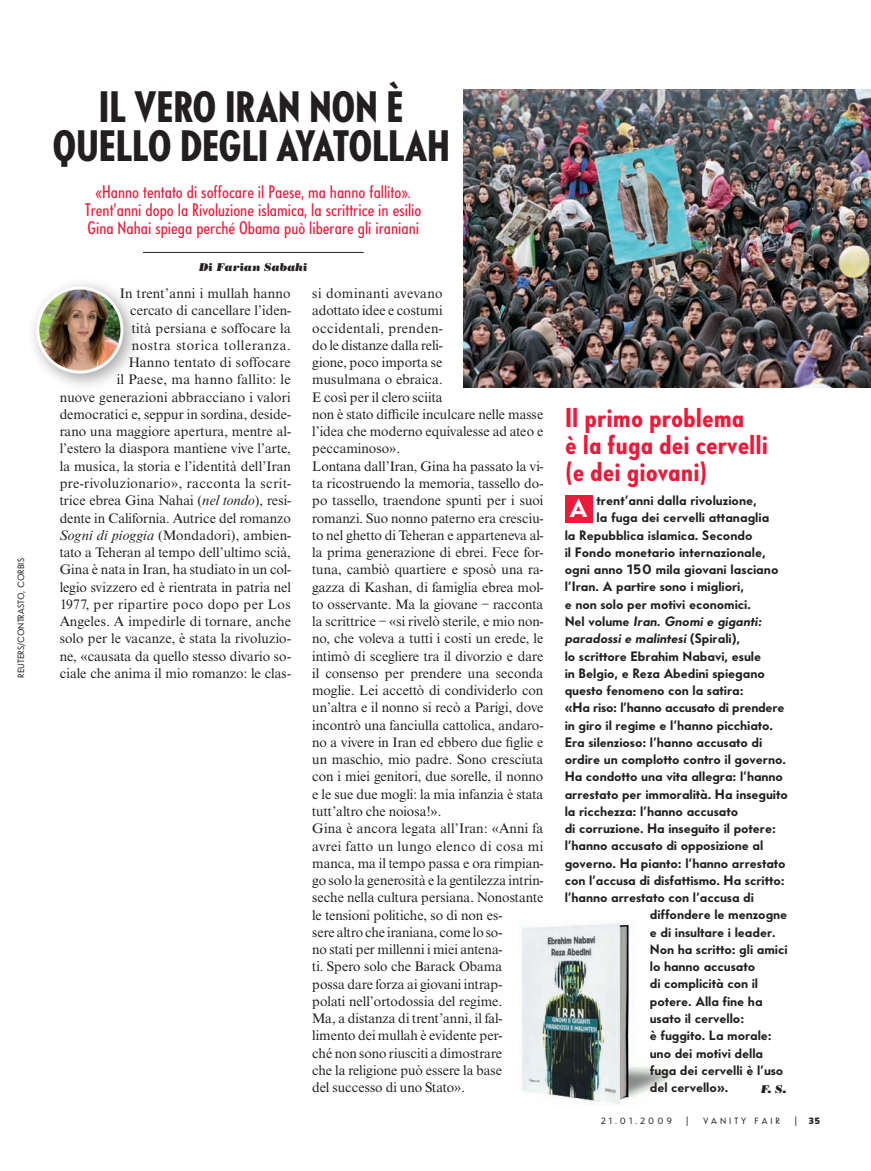
<style>
.page{position:relative;width:871px;height:1171px;background:#fff}
.page>*{position:absolute;margin:0;border:0;box-sizing:border-box;transform-origin:0 0}
.t1{font:600 condensed 43.5px/39px "VF Sans";letter-spacing:-.02em;color:#231f20;text-align:center}
.t2{font:600 condensed 27px/27px "VF Sans";color:#ed1a3a}
.t3{font:600 25.5px "VF Sans";color:#fff}
.t4{font:condensed 18px/18px "VF Sans";color:#ed1a3a;text-align:center}
.t5{font:14.25px/17.2px "VF Times";color:#231f20;text-align:right}
.t6{font:600 13.5px "VF Sans";letter-spacing:-.005em;color:#231f20}
.t7{font:italic 600 13.5px "VF Sans";letter-spacing:-.005em;color:#231f20}
.t8{font:italic 11.25px "Bodoni Poster";color:#231f20}
.t9{font:9px "VF Sans";letter-spacing:.33em;color:#231f20}
.t10{font:9px "VF Sans";color:#231f20}
.s1{font-style:italic}
.s2{font-style:normal}
.s3{font-weight:300;font-size:13.5px}
.s4{font-weight:700}
</style>
<div class="page">
<img style="left:464px;top:89px;width:406px;height:298px">
<div style="left:26px;top:276px;width:117px;height:117px;background:#231f20;opacity:.4"></div>
<img style="left:38px;top:290px;width:84px;height:82px">
<div style="left:36px;top:286px;width:87px;height:87px;border:3px solid #fff;border-radius:50%"></div>
<img style="left:521px;top:920px;width:151px;height:184px">
<div style="left:564px;top:495px;width:28px;height:27px;background:#ed1a3a"></div>
<hr style="left:143px;top:252px;width:220px;height:1px;background:#231f20">
<p class="t10" style="left:16px;top:677px;width:121px;rotate:-90deg">reuters/contrasto, corbis</p>
<h1 class="t1" style="left:52px;top:87px;width:399px">il vero iran non è quello degli ayatollah</h1>
<p class="t4" style="left:85px;top:183px;width:337px">«Hanno tentato di soffocare il Paese, ma hanno fallito».<br>Trent’anni dopo la Rivoluzione islamica, la scrittrice in esilio<br>Gina Nahai spiega perché Obama può liberare gli iraniani</p>
<p class="t8" style="left:199px;top:260px;width:110px">Di Farian Sabahi</p>
<p class="t5" style="left:60px;top:285px;width:233px">In trent’anni i mullah hanno<br>cercato di cancellare l’iden-<br>tità persiana e soffocare la<br>nostra storica tolleranza.<br>Hanno tentato di soffocare<br>il Paese, ma hanno fallito: le<br>nuove generazioni abbracciano i valori democratici e, seppur in sordina, deside&shy;rano una maggiore apertura, mentre al&shy;l’estero la diaspora mantiene vive l’arte, la musica, la storia e l’identità dell’Iran pre-rivoluzionario», racconta la scrit&shy;trice ebrea Gina Nahai (<span class="s1">nel tondo</span>), resi&shy;dente in California. Autrice del romanzo <span class="s1">Sogni di pioggia</span> (Mondadori), ambien&shy;tato a Teheran al tempo dell’ultimo scià, Gina è nata in Iran, ha studiato in un col&shy;legio svizzero ed è rientrata in patria nel 1977, per ripartire poco dopo per Los Angeles. A impedirle di tornare, anche solo per le vacanze, è stata la rivoluzio&shy;ne, «causata da quello stesso divario so&shy;ciale che anima il mio romanzo: le clas-</p>
<p class="t5" style="left:312px;top:285px;width:233px;text-align:left">si dominanti avevano<br>adottato idee e costumi<br>occidentali, prenden-<br>do le distanze dalla reli-<br>gione, poco importa se<br>musulmana o ebraica.<br>E così per il clero sciita<br>non è stato difficile inculcare nelle masse l’idea che moderno equivalesse ad ateo e peccaminoso».<br>Lontana dall’Iran, Gina ha passato la vi&shy;ta ricostruendo la memoria, tassello do&shy;po tassello, traendone spunti per i suoi romanzi. Suo nonno paterno era cresciu&shy;to nel ghetto di Teheran e apparteneva al&shy;la prima generazione di ebrei. Fece for&shy;tuna, cambiò quartiere e sposò una ra&shy;gazza di Kashan, di famiglia ebrea mol&shy;to osservante. Ma la giovane – racconta la scrittrice – «si rivelò sterile, e mio non&shy;no, che voleva a tutti i costi un erede, le intimò di scegliere tra il divorzio e dare il consenso per prendere una seconda moglie. Lei accettò di condividerlo con un’altra e il nonno si recò a Parigi, dove incontrò una fanciulla cattolica, andaro&shy;no a vivere in Iran ed ebbero due figlie e un maschio, mio padre. Sono cresciuta con i miei genitori, due sorelle, il nonno e le sue due mogli: la mia infanzia è stata tutt’altro che noiosa!».<br>Gina è ancora legata all’Iran: «Anni fa avrei fatto un lungo elenco di cosa mi manca, ma il tempo passa e ora rimpian&shy;go solo la generosità e la gentilezza intrin&shy;seche nella cultura persiana. Nonostante le tensioni politiche, so di non es-<br>sere altro che iraniana, come lo so-<br>no stati per millenni i miei antena-<br>ti. Spero solo che Barack Obama<br>possa dare forza ai giovani intrap-<br>polati nell’ortodossia del regime.<br>Ma, a distanza di trent’anni, il fal&shy;limento dei mullah è evidente per-<br>ché non sono riusciti a dimostrare<br>che la religione può essere la base<br>del successo di uno Stato».</p>
<h2 class="t2" style="left:565px;top:404px;width:204px">Il primo problema<br>è la fuga dei cervelli (e dei giovani)</h2>
<h3 class="t3" style="left:569px;top:492px;width:20px">A</h3>
<p class="t6" style="left:596px;top:492px;width:162px">trent’anni dalla rivoluzione,</p>
<p class="t6" style="left:596px;top:509px;width:174px">la fuga dei cervelli attanaglia</p>
<p class="t6" style="left:564px;top:526px;width:189px">la Repubblica islamica. Secondo</p>
<p class="t6" style="left:564px;top:543px;width:202px">il Fondo monetario internazionale,</p>
<p class="t6" style="left:564px;top:561px;width:215px">ogni anno 150 mila giovani lasciano</p>
<p class="t6" style="left:564px;top:578px;width:181px">l’Iran. A partire sono i migliori,</p>
<p class="t6" style="left:564px;top:595px;width:188px">e non solo per motivi economici.</p>
<p class="t7" style="left:564px;top:612px;width:198px"><span class="s2">Nel volume</span> Iran. Gnomi e giganti:</p>
<p class="t7" style="left:564px;top:630px;width:177px">paradossi e malintesi <span class="s2">(Spirali),</span></p>
<p class="t6" style="left:564px;top:647px;width:198px">lo scrittore Ebrahim Nabavi, esule</p>
<p class="t6" style="left:564px;top:664px;width:202px">in Belgio, e Reza Abedini spiegano</p>
<p class="t6" style="left:564px;top:681px;width:180px">questo fenomeno con la satira:</p>
<p class="t6" style="left:564px;top:699px;width:221px">«Ha riso: l’hanno accusato di prendere</p>
<p class="t6" style="left:564px;top:716px;width:210px">in giro il regime e l’hanno picchiato.</p>
<p class="t6" style="left:564px;top:733px;width:199px">Era silenzioso: l’hanno accusato di</p>
<p class="t6" style="left:564px;top:750px;width:223px">ordire un complotto contro il governo.</p>
<p class="t6" style="left:564px;top:768px;width:220px">Ha condotto una vita allegra: l’hanno</p>
<p class="t6" style="left:564px;top:785px;width:225px">arrestato per immoralità. Ha inseguito</p>
<p class="t6" style="left:564px;top:802px;width:175px">la ricchezza: l’hanno accusato</p>
<p class="t6" style="left:564px;top:819px;width:213px">di corruzione. Ha inseguito il potere:</p>
<p class="t6" style="left:564px;top:837px;width:200px">l’hanno accusato di opposizione al</p>
<p class="t6" style="left:564px;top:854px;width:222px">governo. Ha pianto: l’hanno arrestato</p>
<p class="t6" style="left:564px;top:871px;width:221px">con l’accusa di disfattismo. Ha scritto:</p>
<p class="t6" style="left:564px;top:888px;width:191px">l’hanno arrestato con l’accusa di</p>
<p class="t6" style="left:649px;top:906px;width:139px">diffondere le menzogne</p>
<p class="t6" style="left:649px;top:923px;width:127px">e di insultare i leader.</p>
<p class="t6" style="left:649px;top:940px;width:139px">Non ha scritto: gli amici</p>
<p class="t6" style="left:649px;top:957px;width:107px">lo hanno accusato</p>
<p class="t6" style="left:649px;top:975px;width:110px">di complicità con il</p>
<p class="t6" style="left:649px;top:992px;width:114px">potere. Alla fine ha</p>
<p class="t6" style="left:649px;top:1009px;width:96px">usato il cervello:</p>
<p class="t6" style="left:649px;top:1026px;width:123px">è fuggito. La morale:</p>
<p class="t6" style="left:649px;top:1044px;width:115px">uno dei motivi della</p>
<p class="t6" style="left:649px;top:1061px;width:135px">fuga dei cervelli è l’uso</p>
<p class="t6" style="left:649px;top:1078px;width:80px">del cervello».</p>
<p class="t8" style="left:761px;top:1082px;width:27px">F. S.</p>
<p class="t9" style="left:600px;top:1115px;width:221px">21.01.2009 <span class="s3">I</span> VANITY FAIR <span class="s3">I</span> <span class="s4">35</span></p>
</div>
